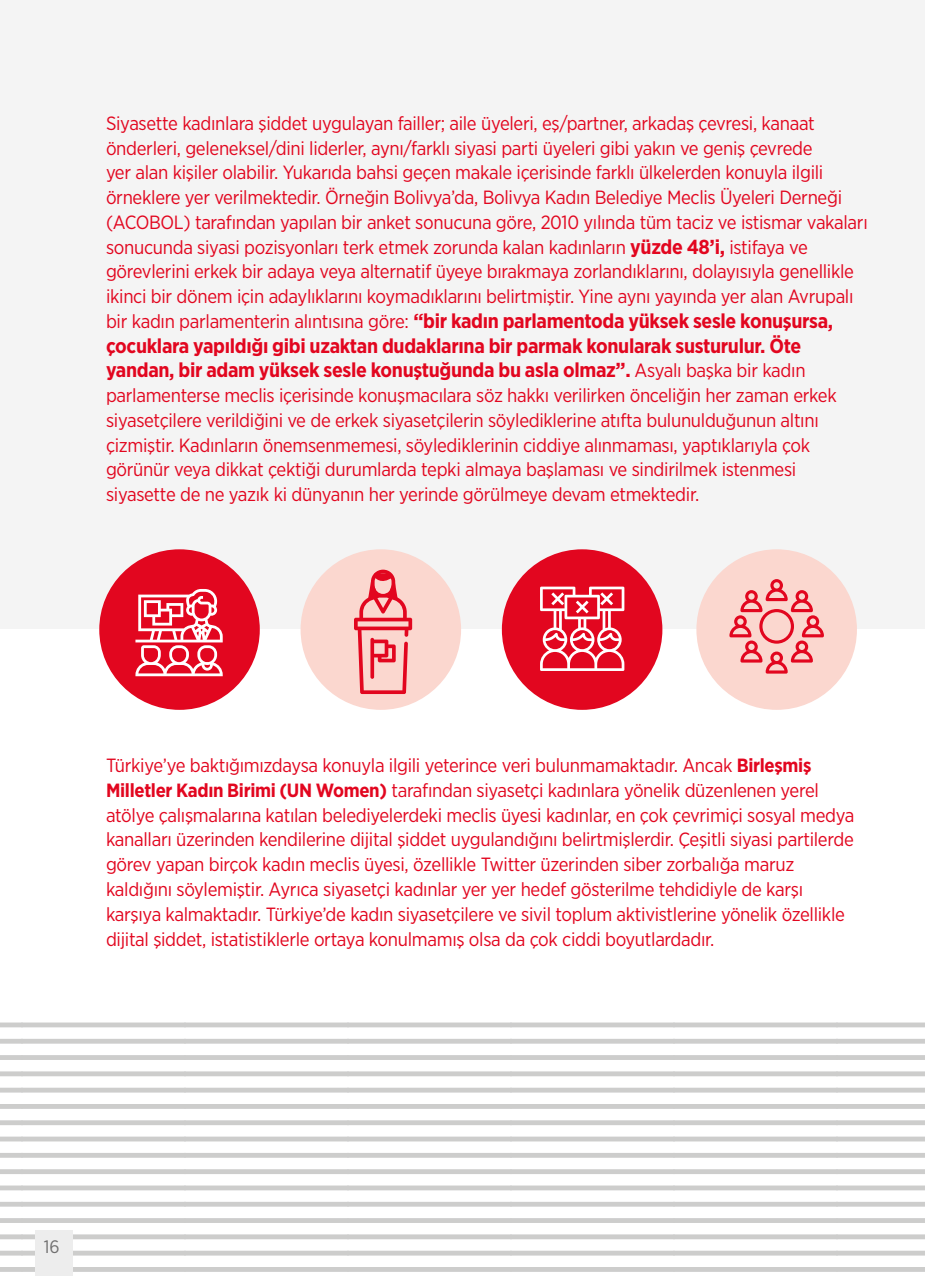
<style>
.page{position:relative;width:925px;height:1276px;background:#f4f4f4}
.page>*{position:absolute;margin:0;border:0;box-sizing:border-box;transform-origin:0 0}
.t1{font:700 20.25px/24.8px "Gotham Narrow";letter-spacing:-.015em;color:#e2061f}
.t2{font:19.12px/24.8px "Gotham Narrow";letter-spacing:-.015em;color:#e2061f}
.t3{font:18px "Gotham Narrow";color:#706f6f}
.s1{font-weight:700;font-size:20.25px}
.s2{font-weight:400;font-size:19.12px}
.s3{font-weight:700}
</style>
<div class="page">
<div style="left:0;top:629px;width:925px;height:647px;background:#fff"></div>
<svg style="left:0;top:1023px;width:925px;height:249px"></svg>
<div style="left:99px;top:549px;width:161px;height:161px;background:#e2061f;border-radius:50%"></div>
<div style="left:301px;top:549px;width:160px;height:161px;background:#fbd7cf;border-radius:50%"></div>
<div style="left:502px;top:549px;width:160px;height:161px;background:#e2061f;border-radius:50%"></div>
<div style="left:696px;top:549px;width:161px;height:161px;background:#fbd7cf;border-radius:50%"></div>
<svg style="left:540px;top:586px;width:84px;height:85px"></svg>
<svg style="left:729px;top:579px;width:95px;height:94px"></svg>
<svg style="left:135px;top:589px;width:88px;height:87px"></svg>
<svg style="left:354px;top:569px;width:58px;height:125px"></svg>
<div style="left:35px;top:1230px;width:38px;height:46px;background:#ededed"></div>
<p class="t2" style="left:106px;top:110px;width:763px">Siyasette kadınlara şiddet uygulayan failler; aile üyeleri, eş/partner, arkadaş çevresi, kanaat önderleri, geleneksel/dini liderler, aynı/farklı siyasi parti üyeleri gibi yakın ve geniş çevrede<br>yer alan kişiler olabilir. Yukarıda bahsi geçen makale içerisinde farklı ülkelerden konuyla ilgili örneklere yer verilmektedir. Örneğin Bolivya’da, Bolivya Kadın Belediye Meclis Üyeleri Derneği (ACOBOL) tarafından yapılan bir anket sonucuna göre, 2010 yılında tüm taciz ve istismar vakaları sonucunda siyasi pozisyonları terk etmek zorunda kalan kadınların <span class="s1">yüzde 48’i,</span> istifaya ve görevlerini erkek bir adaya veya alternatif üyeye bırakmaya zorlandıklarını, dolayısıyla genellikle ikinci bir dönem için adaylıklarını koymadıklarını belirtmiştir. Yine aynı yayında yer alan Avrupalı</p>
<p class="t1" style="left:106px;top:308px;width:729px"><span class="s2">bir kadın parlamenterin alıntısına göre:</span> “bir kadın parlamentoda yüksek sesle konuşursa, çocuklara yapıldığı gibi uzaktan dudaklarına bir parmak konularak susturulur. Öte yandan, bir adam yüksek sesle konuştuğunda bu asla olmaz”. <span class="s2">Asyalı başka bir kadın</span></p>
<p class="t2" style="left:106px;top:383px;width:732px">parlamenterse meclis içerisinde konuşmacılara söz hakkı verilirken önceliğin her zaman erkek siyasetçilere verildiğini ve de erkek siyasetçilerin söylediklerine atıfta bulunulduğunun altını çizmiştir. Kadınların önemsenmemesi, söylediklerinin ciddiye alınmaması, yaptıklarıyla çok görünür veya dikkat çektiği durumlarda tepki almaya başlaması ve sindirilmek istenmesi siyasette de ne yazık ki dünyanın her yerinde görülmeye devam etmektedir.</p>
<p class="t2" style="left:106px;top:752px;width:750px">Türkiye’ye baktığımızdaysa konuyla ilgili yeterince veri bulunmamaktadır. Ancak <span class="s3">Birleşmiş Milletler Kadın Birimi (UN Women)</span> tarafından siyasetçi kadınlara yönelik düzenlenen yerel atölye çalışmalarına katılan belediyelerdeki meclis üyesi kadınlar, en çok çevrimiçi sosyal medya kanalları üzerinden kendilerine dijital şiddet uygulandığını belirtmişlerdir. Çeşitli siyasi partilerde görev yapan birçok kadın meclis üyesi, özellikle Twitter üzerinden siber zorbalığa maruz kaldığını söylemiştir. Ayrıca siyasetçi kadınlar yer yer hedef gösterilme tehdidiyle de karşı karşıya kalmaktadır. Türkiye’de kadın siyasetçilere ve sivil toplum aktivistlerine yönelik özellikle dijital şiddet, istatistiklerle ortaya konulmamış olsa da çok ciddi boyutlardadır.</p>
<p class="t3" style="left:44px;top:1235px;width:17px">16</p>
</div>
